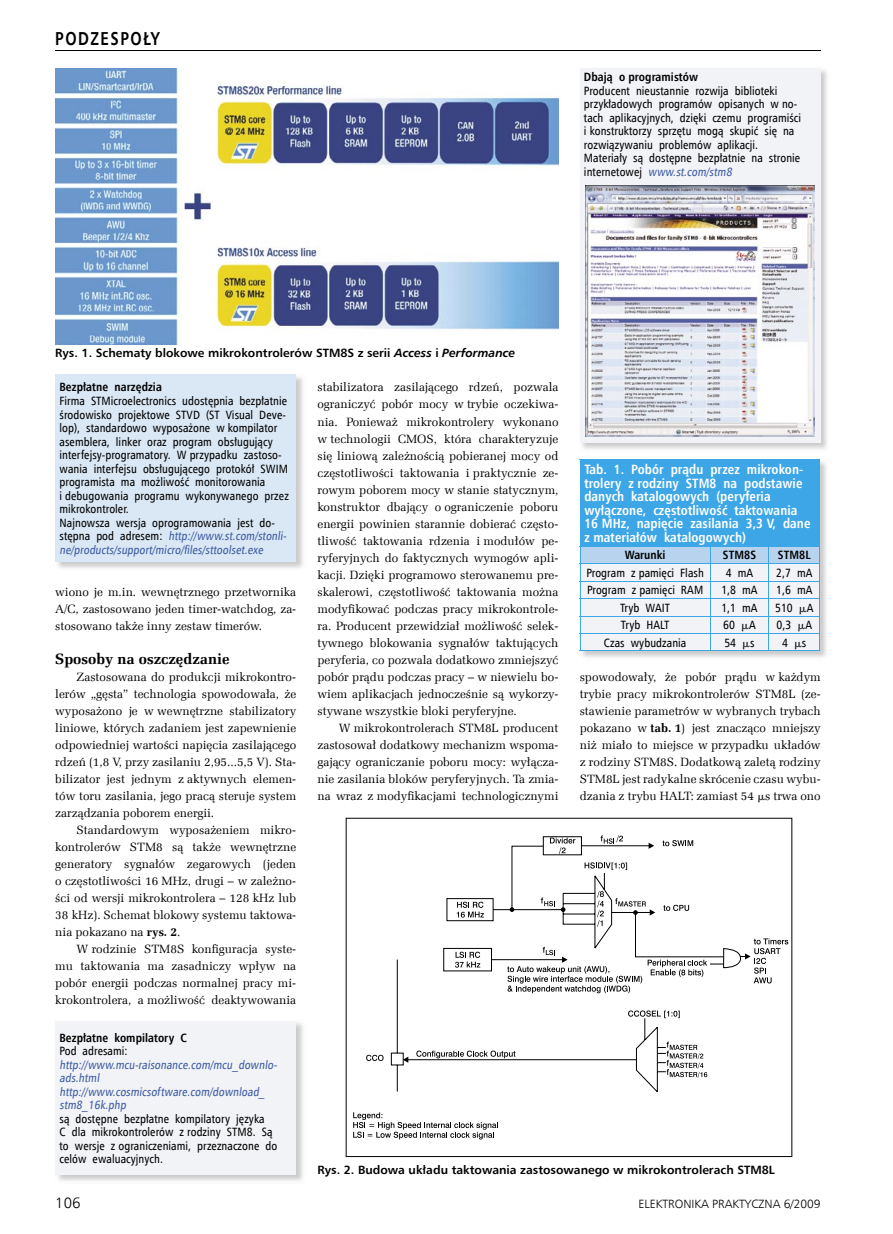
<style>
.page{position:relative;width:893px;height:1234px;background:#fff}
.page>*{position:absolute;margin:0;border:0;box-sizing:border-box;transform-origin:0 0}
.t1{font:700 18.75px "Humnst 777 EU";letter-spacing:.1em;color:#000;scale:.8 1}
.t2{font:700 15px "Zapf Ellipt EU";color:#000}
.t3{font:15px "Humnst 777 Lt EU";color:#000}
.t4{font:700 13.5px/13.5px "Humnst 777 Cn EU";letter-spacing:.005em;color:#fff}
.t5{font:12px/17px "Zapf Ellipt EU";color:#000;text-align:justify}
.t6{font:12px/13.5px "Humnst 777 Cn EU";letter-spacing:.005em;color:#000}
.t7{font:700 12px "Humnst 777 EU";color:#000}
.t8{font:12px/13.5px "Humnst 777 Cn EU";color:#3e5ba1}
.t9{font:700 12px "Humnst 777 Cn EU";letter-spacing:.005em;color:#000}
.t10{font:12px "Humnst 777 Lt EU";color:#000}
.s1{color:#3e5ba1}
.s2{font-style:italic}
.s3{font-weight:700}
.s4{font-family:"Math With Greek"}
</style>
<div class="page">
<hr style="left:55px;top:51px;width:766px;height:1px;background:#000">
<img style="left:55px;top:68px;width:503px;height:276px">
<img style="left:580px;top:70px;width:247px;height:379px">
<div style="left:580px;top:68px;width:241px;height:374px;background:#f1f3f6"></div>
<img style="left:585px;top:185px;width:229px;height:251px">
<img style="left:579px;top:459px;width:247px;height:199px">
<div style="left:580px;top:460px;width:240px;height:86px;background:#3ca6e6"></div>
<hr style="left:580px;top:459px;width:130px;height:1px;background:#3ca6e6">
<hr style="left:710px;top:459px;width:59px;height:1px;background:#3ca6e6">
<hr style="left:769px;top:459px;width:51px;height:1px;background:#3ca6e6">
<svg style="left:580px;top:546px;width:240px;height:104px"></svg>
<hr style="left:580px;top:650px;width:130px;height:1px;background:#3ca6e6">
<hr style="left:710px;top:650px;width:59px;height:1px;background:#3ca6e6">
<hr style="left:769px;top:650px;width:51px;height:1px;background:#3ca6e6">
<img style="left:55px;top:376px;width:248px;height:192px">
<div style="left:55px;top:374px;width:241px;height:187px;background:#dae8f5"></div>
<img style="left:55px;top:1022px;width:248px;height:159px">
<div style="left:55px;top:1020px;width:241px;height:154px;background:#f1f3f6"></div>
<hr style="left:408px;top:1059px;width:228px;height:1px;background:#000">
<svg style="left:628px;top:1010px;width:79px;height:83px"></svg>
<svg style="left:391px;top:959px;width:17px;height:132px"></svg>
<svg style="left:366px;top:1054px;width:18px;height:6px"></svg>
<svg style="left:416px;top:1050px;width:99px;height:8px"></svg>
<svg style="left:443px;top:835px;width:345px;height:158px"></svg>
<svg style="left:353px;top:1112px;width:145px;height:27px"></svg>
<h1 class="t1" style="left:55px;top:27px;width:132px">PODZESPOŁY</h1>
<p class="t9" style="left:584px;top:70px;width:116px">Dbają o programistów</p>
<p class="t6" style="left:584px;top:84px;width:219px">Producent nieustannie rozwija biblioteki przykładowych programów opisanych w no&shy;tach aplikacyjnych, dzięki czemu programiści i konstruktorzy sprzętu mogą skupić się na rozwiązywaniu problemów aplikacji.<br>Materiały są dostępne bezpłatnie na stronie i n te r n etowej <span class="s1">www.st.com/stm8</span></p>
<p class="t7" style="left:55px;top:345px;width:462px">Rys. 1. Schematy blokowe mikrokontrolerów STM8S z serii <span class="s2">Access</span> i <span class="s2">Performance</span></p>
<p class="t9" style="left:60px;top:379px;width:104px">Bezpłatne narzędzia</p>
<p class="t6" style="left:60px;top:394px;width:231px">Firma STMicroelectronics udostępnia bezpłatnie środowisko projektowe STVD (ST Visual Deve&shy;lop), standardowo wyposażone w kompilator asemblera, linker oraz program obsługujący interfejsy-programatory. W przypadku zastoso&shy;wania interfejsu obsługującego protokół SWIM programista ma możliwość monitorowania<br>i debugowania programu wykonywanego przez mikrokontroler.<br>Najnowsza wersja oprogramowania jest do&shy;stę p n a p o d a d re s e m : <span class="s1">http://www.st.com/stonli&shy;ne/products/support/micro/files/sttoolset.exe</span></p>
<p class="t5" style="left:55px;top:583px;width:242px">wiono je m.in. wewnętrznego przetwornika A/C, zastosowano jeden timer-watchdog, za&shy;stosowano także inny zestaw timerów.</p>
<p class="t2" style="left:55px;top:649px;width:176px">Sposoby na oszczędzanie</p>
<p class="t5" style="left:55px;top:668px;width:242px;text-indent:21px">Zastosowana do produkcji mikrokontro&shy;lerów „gęsta” technologia spowodowała, że wyposażono je w wewnętrzne stabilizatory liniowe, których zadaniem jest zapewnienie odpowiedniej wartości napięcia zasilającego rdzeń (1,8 V, przy zasilaniu 2,95...5,5 V). Sta&shy;bilizator jest jednym z aktywnych elemen&shy;tów toru zasilania, jego pracą steruje system zarządzania poborem energii.</p>
<p class="t5" style="left:55px;top:821px;width:242px;text-indent:21px">Standardowym wyposażeniem mikro&shy;kontrolerów STM8 są także wewnętrzne generatory sygnałów zegarowych (jeden o częstotliwości 16 MHz, drugi – w zależno&shy;ści od wersji mikrokontrolera – 128 kHz lub 38 kHz). Schemat blokowy systemu taktowa&shy;nia pokazano na <span class="s3">rys. 2</span>.</p>
<p class="t5" style="left:55px;top:940px;width:242px;text-indent:21px">W rodzinie STM8S konfiguracja syste&shy;mu taktowania ma zasadniczy wpływ na pobór energii podczas normalnej pracy mi&shy;krokontrolera, a możliwość deaktywowania</p>
<p class="t5" style="left:317px;top:379px;width:242px">stabilizatora zasilającego rdzeń, pozwala ograniczyć pobór mocy w trybie oczekiwa&shy;nia. Ponieważ mikrokontrolery wykonano w technologii CMOS, która charakteryzuje się liniową zależnością pobieranej mocy od częstotliwości taktowania i praktycznie ze&shy;rowym poborem mocy w stanie statycznym, konstruktor dbający o ograniczenie poboru energii powinien starannie dobierać często&shy;tliwość taktowania rdzenia i modułów pe&shy;ryferyjnych do faktycznych wymogów apli&shy;kacji. Dzięki programowo sterowanemu pre&shy;skalerowi, częstotliwość taktowania można modyfikować podczas pracy mikrokontrole&shy;ra. Producent przewidział możliwość selek&shy;tywnego blokowania sygnałów taktujących peryferia, co pozwala dodatkowo zmniejszyć pobór prądu podczas pracy – w niewielu bo&shy;wiem aplikacjach jednocześnie są wykorzy&shy;stywane wszystkie bloki peryferyjne.</p>
<p class="t5" style="left:317px;top:719px;width:242px;text-indent:21px">W mikrokontrolerach STM8L producent zastosował dodatkowy mechanizm wspoma&shy;gający ograniczanie poboru mocy: wyłącza&shy;nie zasilania bloków peryferyjnych. Ta zmia&shy;na wraz z modyfikacjami technologicznymi</p>
<p class="t4" style="left:584px;top:462px;width:228px">Tab. 1. Pobór prądu przez mikrokon&shy;trolery z rodziny STM8 na podstawie danych katalogowych (peryferia wyłączone, częstotliwość taktowania 16 MHz, napięcie zasilania 3,3 V, dane z materiałów katalogowych)</p>
<p class="t9" style="left:625px;top:547px;width:42px">Warunki</p>
<p class="t9" style="left:723px;top:547px;width:35px">STM8S</p>
<p class="t9" style="left:778px;top:547px;width:34px">STM8L</p>
<p class="t6" style="left:586px;top:565px;width:119px">Program z pamięci Flash</p>
<p class="t6" style="left:726px;top:565px;width:29px">4 mA</p>
<p class="t6" style="left:776px;top:565px;width:38px">2,7 mA</p>
<p class="t6" style="left:587px;top:583px;width:118px">Program z pamięci RAM</p>
<p class="t6" style="left:721px;top:583px;width:38px">1,8 mA</p>
<p class="t6" style="left:776px;top:583px;width:38px">1,6 mA</p>
<p class="t6" style="left:620px;top:600px;width:52px">Tryb WAIT</p>
<p class="t6" style="left:721px;top:600px;width:38px">1,1 mA</p>
<p class="t6" style="left:775px;top:600px;width:40px">510 <span class="s4">M</span>A</p>
<p class="t6" style="left:621px;top:618px;width:50px">Tryb HALT</p>
<p class="t6" style="left:723px;top:618px;width:34px">60 <span class="s4">M</span>A</p>
<p class="t6" style="left:776px;top:618px;width:37px">0,3 <span class="s4">M</span>A</p>
<p class="t6" style="left:604px;top:635px;width:84px">Czas wybudzania</p>
<p class="t6" style="left:724px;top:635px;width:32px">54 <span class="s4">M</span>s</p>
<p class="t6" style="left:782px;top:635px;width:26px">4 <span class="s4">M</span>s</p>
<p class="t5" style="left:580px;top:668px;width:242px">spowodowały, że pobór prądu w każdym trybie pracy mikrokontrolerów STM8L (ze&shy;stawienie parametrów w wybranych trybach pokazano w <span class="s3">tab. 1</span>) jest znacząco mniejszy niż miało to miejsce w przypadku układów z rodziny STM8S. Dodatkową zaletą rodziny STM8L jest radykalne skrócenie czasu wybu&shy;dzania z trybu HALT: zamiast 54 <span class="s4">M</span>s trwa ono</p>
<p class="t9" style="left:60px;top:1029px;width:129px">Bezpłatne kompilatory C</p>
<p class="t6" style="left:60px;top:1043px;width:70px">Pod adresami:</p>
<p class="t8" style="left:60px;top:1057px;width:221px">http://www.mcu-raisonance.com/mcu_ downlo&shy;ads.html http://www.cosmicsoftware.com/download_ stm8_ 16k.php</p>
<p class="t6" style="left:60px;top:1111px;width:219px">są dostępne bezpłatne kompilatory języka<br>C dla mikrokontrolerów z rodziny STM8. Są to wersje z ograniczeniami, przeznaczone do celów ewaluacyjnych.</p>
<p class="t7" style="left:317px;top:1162px;width:459px">Rys. 2. Budowa układu taktowania zastosowanego w mikrokontrolerach STM8L</p>
<p class="t3" style="left:55px;top:1193px;width:27px">106</p>
<p class="t10" style="left:638px;top:1196px;width:184px">ELEKTRONIKA PRAKTYCZNA 6/2009</p>
</div>
